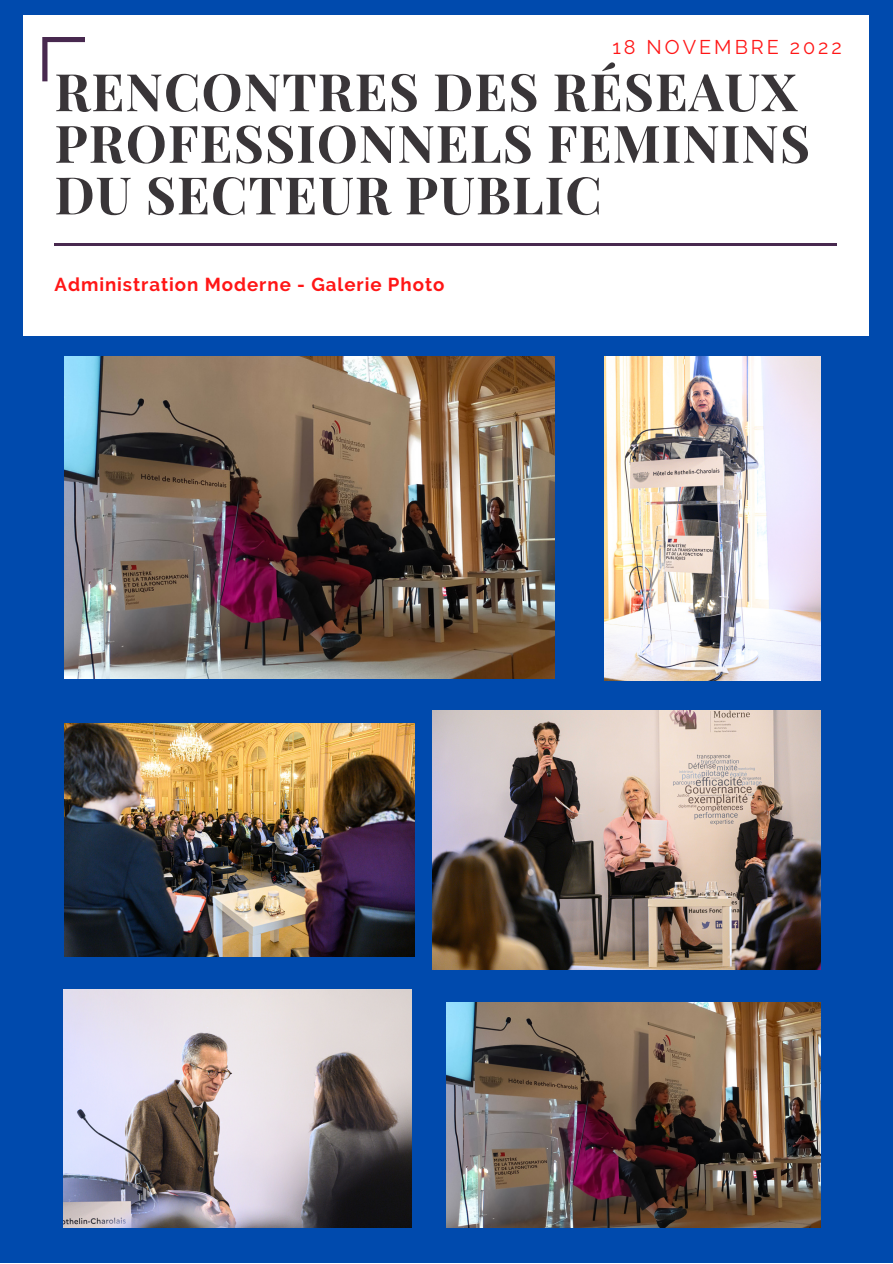
<style>
.page{position:relative;width:893px;height:1264px;background:#fff}
.page>*{position:absolute;margin:0;border:0;box-sizing:border-box;transform-origin:0 0}
.t1{font:700 51.9px/51.6px "Playfair Display";letter-spacing:.02em;color:#393538}
.t2{font:19.8px "Raleway";letter-spacing:.15em;color:#ff1616}
.t3{font:700 18.75px "Raleway";letter-spacing:.05em;color:#ff1616}
</style>
<div class="page">
<div style="left:0;top:0;width:892px;height:1262px;background:#004aad"></div>
<div style="left:23px;top:16px;width:845px;height:319px;background:#fff"></div>
<hr style="left:55px;top:243px;width:781px;height:2px;background:#48294f">
<svg style="left:42px;top:37px;width:43px;height:44px"></svg>
<img style="left:64px;top:723px;width:350px;height:233px">
<img style="left:604px;top:356px;width:216px;height:324px">
<img style="left:432px;top:710px;width:388px;height:259px">
<img style="left:64px;top:989px;width:347px;height:238px">
<img style="left:446px;top:1002px;width:374px;height:225px">
<img style="left:64px;top:356px;width:490px;height:322px">
<p class="t2" style="left:612px;top:35px;width:231px">18 NOVEMBRE 2022</p>
<p class="t1" style="left:55px;top:64px;width:757px">RENCONTRES DES RÉSEAUX<br>PROFESSIONNELS FEMININS<br>DU SECTEUR PUBLIC</p>
<p class="t3" style="left:55px;top:273px;width:391px">Administration Moderne - Galerie Photo</p>
</div>
